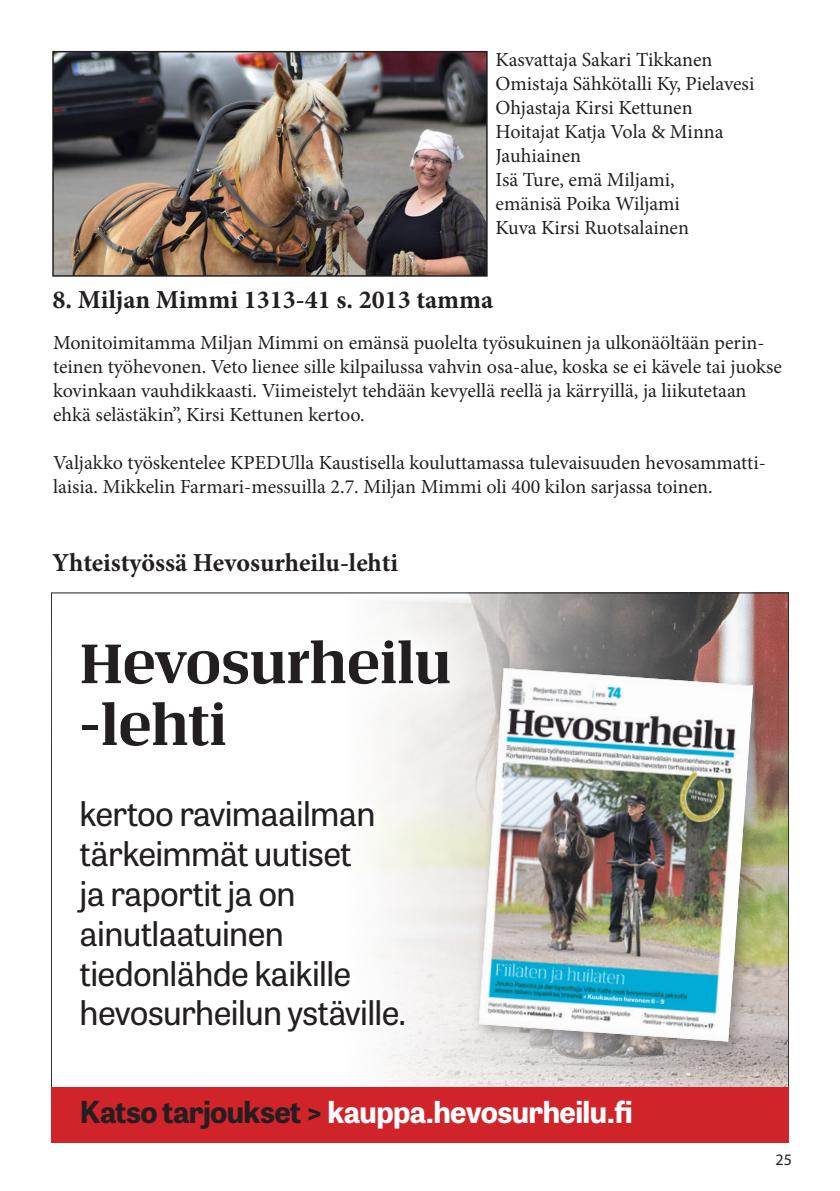
<style>
.page{position:relative;width:840px;height:1191px;background:#fff}
.page>*{position:absolute;margin:0;border:0;box-sizing:border-box;transform-origin:0 0}
.t1{font:600 56.2px/61.8px "Neuvos";letter-spacing:.01em;color:#231f20}
.t2{font:34px/39.8px "Tablet Gothic";letter-spacing:-.02em;color:#231f20}
.t3{font:700 30.2px "Tablet Gothic";letter-spacing:-.02em;color:#fff}
.t4{font:700 26px "Minion Pro";color:#231f20}
.t5{font:20px/24px "Minion Pro";color:#231f20}
.t6{font:16px "Myriad Pro";color:#231f20}
.s1{color:#231f20}
</style>
<div class="page">
<img style="left:55px;top:54px;width:429px;height:220px">
<div style="left:52px;top:51px;width:435px;height:226px;border:2px solid #231f20"></div>
<img style="left:378px;top:594px;width:408px;height:493px">
<div style="left:51px;top:1087px;width:737px;height:55px;background:#d1232a"></div>
<div style="left:51px;top:592px;width:448px;height:205px;background:#fff"></div>
<div style="left:471px;top:660px;width:298px;height:398px;background:#231f20;opacity:.35"></div>
<img style="left:478px;top:668px;width:274px;height:373px">
<div style="left:68px;top:790px;width:346px;height:253px;background:#fff"></div>
<p class="t5" style="left:495px;top:47px;width:218px">Kasvattaja Sakari Tikkanen</p>
<p class="t5" style="left:495px;top:71px;width:260px">Omistaja Sähkötalli Ky, Pielavesi</p>
<p class="t5" style="left:495px;top:95px;width:198px">Ohjastaja Kirsi Kettunen</p>
<p class="t5" style="left:495px;top:119px;width:229px">Hoitajat Katja Vola &amp; Minna</p>
<p class="t5" style="left:495px;top:143px;width:87px">Jauhiainen</p>
<p class="t5" style="left:495px;top:167px;width:180px">Isä Ture, emä Miljami,</p>
<p class="t5" style="left:495px;top:191px;width:186px">emänisä Poika Wiljami</p>
<p class="t5" style="left:495px;top:215px;width:195px">Kuva Kirsi Ruotsalainen</p>
<p class="t4" style="left:52px;top:281px;width:442px">8. Miljan Mimmi 1313-41 s. 2013 tamma</p>
<p class="t5" style="left:53px;top:331px;width:730px">Monitoimitamma Miljan Mimmi on emänsä puolelta työsukuinen ja ulkonäöltään perin&shy;teinen työhevonen. Veto lienee sille kilpailussa vahvin osa-alue, koska se ei kävele tai juokse kovinkaan vauhdikkaasti. Viimeistelyt tehdään kevyellä reellä ja kärryillä, ja liikutetaan ehkä selästäkin”, Kirsi Kettunen kertoo.</p>
<p class="t5" style="left:53px;top:451px;width:714px">Valjakko työskentelee KPEDUlla Kaustisella kouluttamassa tulevaisuuden hevosammatti&shy;laisia. Mikkelin Farmari-messuilla 2.7. Miljan Mimmi oli 400 kilon sarjassa toinen.</p>
<p class="t4" style="left:52px;top:545px;width:347px">Yhteistyössä Hevosurheilu-lehti</p>
<p class="t1" style="left:79px;top:630px;width:372px">Hevosurheilu -lehti</p>
<p class="t2" style="left:79px;top:792px;width:328px">kertoo ravimaailman tärkeimmät uutiset<br>ja raportit ja on ainutlaatuinen tiedonlähde kaikille hevosurheilun ystäville.</p>
<p class="t3" style="left:79px;top:1091px;width:554px"><span class="s1">Katso tarjoukset &gt;</span> kauppa.hevosurheilu.fi</p>
<p class="t6" style="left:775px;top:1149px;width:18px">25</p>
</div>
